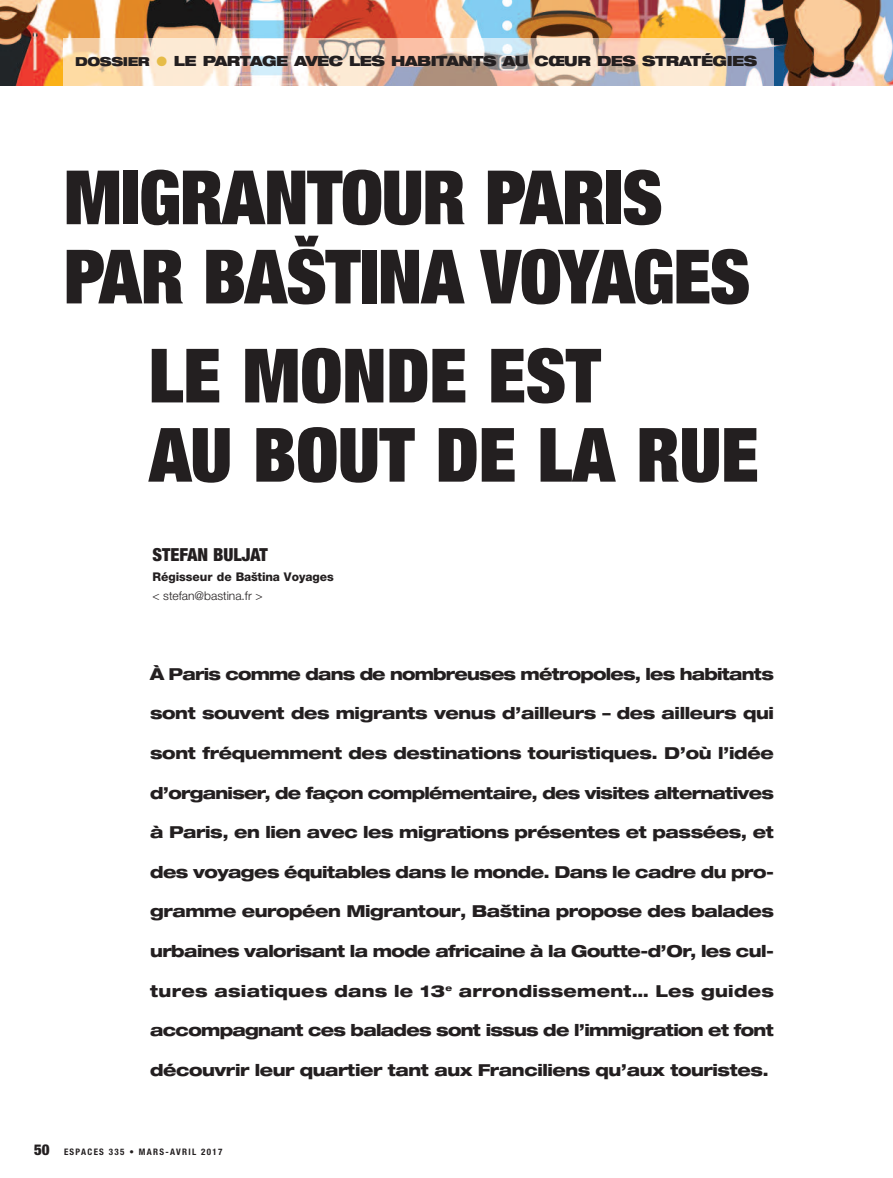
<style>
.page{position:relative;width:893px;height:1178px;background:#fff}
.page>*{position:absolute;margin:0;border:0;box-sizing:border-box;transform-origin:0 0}
.t1{font:900 expanded 75px/79.2px "Helvetica Neue";letter-spacing:-.015em;color:#231f20}
.t2{font:900 condensed 18px "Helvetica Neue";color:#231f20}
.t3{font:800 expanded 16.5px "Helvetica Neue";letter-spacing:-.025em;color:#231f20}
.t4{font:800 expanded 16.5px "Helvetica Neue";letter-spacing:-.045em;color:#231f20}
.t5{font:800 expanded 16.5px "Helvetica Neue";letter-spacing:-.05em;color:#231f20}
.t6{font:800 expanded 16.5px "Helvetica Neue";letter-spacing:.015em;color:#231f20}
.t7{font:900 expanded 14.1px "Helvetica Neue";letter-spacing:-.03em;color:#231f20}
.t8{font:800 12px "Helvetica Neue LT Std";color:#231f20}
.t9{font:300 12px "Helvetica Neue";color:#231f20}
.t10{font:700 condensed 9px "Helvetica Neue";letter-spacing:.145em;color:#231f20}
.s1{font-size:12.3px}
.s2{color:#e6bc48}
.s3{font-weight:900;font-size:15px}
</style>
<div class="page">
<img style="left:0;top:0;width:893px;height:85px">
<img style="left:64px;top:39px;width:710px;height:46px">
<p class="t7" style="left:75px;top:55px;width:683px"><span class="s1">DOSSIER</span> <span class="s2">●</span> LE PARTAGE AVEC LES HABITANTS AU CŒUR DES STRATÉGIES</p>
<h1 class="t1" style="left:64px;top:164px;width:688px">MIGRANTOUR PARIS<br>PAR BAŠTINA VOYAGES</h1>
<h1 class="t1" style="left:149px;top:343px;width:611px">LE MONDE EST<br>AU BOUT DE LA RUE</h1>
<p class="t2" style="left:152px;top:548px;width:117px">STEFAN BULJAT</p>
<p class="t8" style="left:152px;top:572px;width:183px">Régisseur de Baština Voyages</p>
<p class="t9" style="left:152px;top:586px;width:112px">&lt; stefan@bastina.fr &gt;</p>
<p class="t5" style="left:150px;top:667px;width:625px">À Paris comme dans de nombreuses métropoles, les habitants</p>
<p class="t3" style="left:150px;top:707px;width:625px">sont souvent des migrants venus d’ailleurs – des ailleurs qui</p>
<p class="t3" style="left:150px;top:747px;width:625px">sont fréquemment des destinations touristiques. D’où l’idée</p>
<p class="t4" style="left:150px;top:786px;width:625px">d’organiser, de façon complémentaire, des visites alternatives</p>
<p class="t3" style="left:150px;top:826px;width:625px">à Paris, en lien avec les migrations présentes et passées, et</p>
<p class="t3" style="left:150px;top:865px;width:625px">des voyages équitables dans le monde. Dans le cadre du pro-</p>
<p class="t3" style="left:150px;top:905px;width:625px">gramme européen Migrantour, Baština propose des balades</p>
<p class="t3" style="left:150px;top:945px;width:625px">urbaines valorisant la mode africaine à la Goutte-d’Or, les cul-</p>
<p class="t6" style="left:150px;top:984px;width:625px">tures asiatiques dans le 13<sup>e</sup> arrondissement… Les guides</p>
<p class="t3" style="left:150px;top:1024px;width:625px">accompagnant ces balades sont issus de l’immigration et font</p>
<p class="t3" style="left:150px;top:1063px;width:620px">découvrir leur quartier tant aux Franciliens qu’aux touristes.</p>
<p class="t10" style="left:34px;top:1144px;width:190px"><span class="s3">50</span> ESPACES 335 • MARS-AVRIL 2017</p>
</div>
